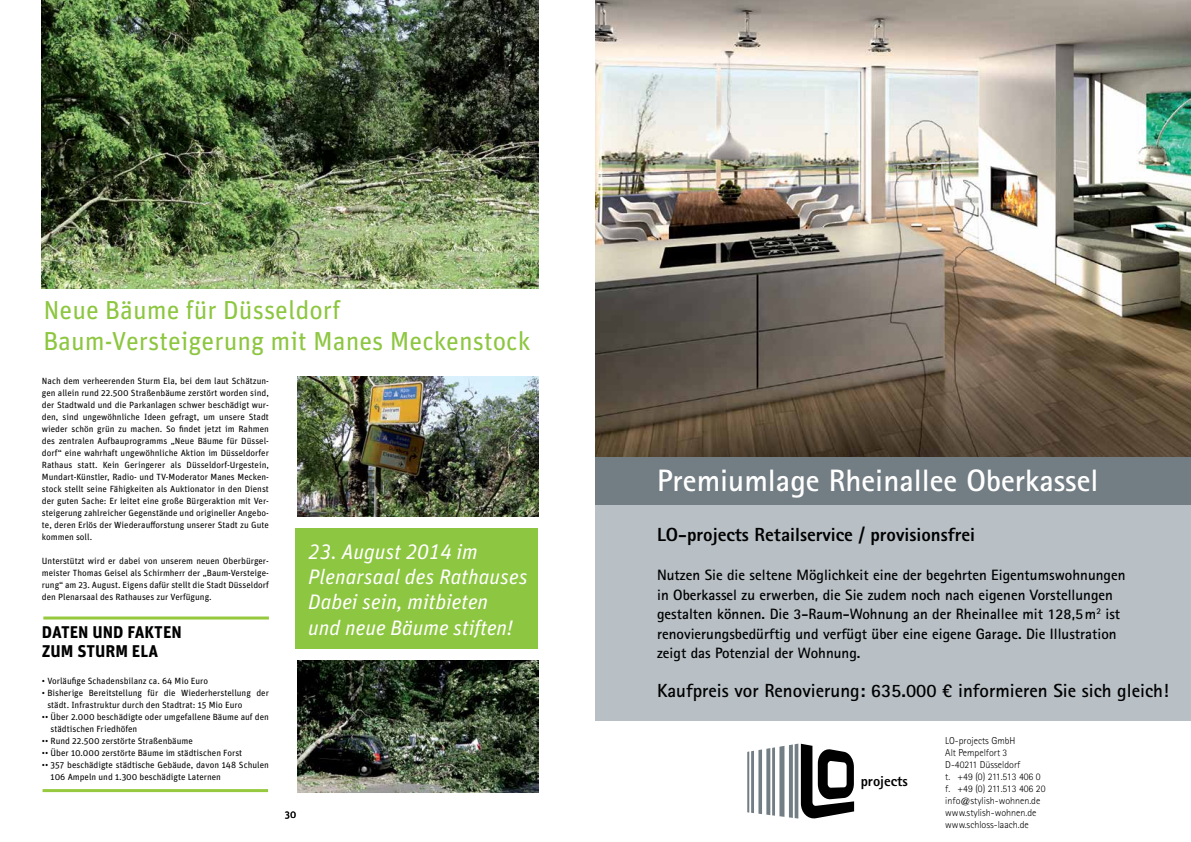
<style>
.page{position:relative;width:1191px;height:842px;background:#fff}
.page>*{position:absolute;margin:0;border:0;box-sizing:border-box;transform-origin:0 0}
.t1{font:700 31px "Rotis Sans Serif";color:#fff}
.t2{font:26px/31.2px "Unit";color:#8dc640}
.t3{font:21px/25.2px "Unit Regular Italic LF";color:#fff}
.t4{font:700 19px "Rotis Sans Serif Std";color:#000}
.t5{font:800 19px "Rotis Sans Serif Std";color:#000}
.t6{font:700 17px/19px "Unit";color:#000}
.t7{font:700 15px/19.5px "Rotis Sans Serif Std";color:#000}
.t8{font:800 14.5px "Rotis Sans Serif Std";color:#000}
.t9{font:300 10px/12px "Rotis Sans Serif";color:#000}
.t10{font:10px "Unit";color:#000}
.t11{font:9px/12px "Unit";color:#000}
</style>
<div class="page">
<img style="left:297px;top:376px;width:241px;height:140px">
<img style="left:297px;top:660px;width:241px;height:132px">
<img style="left:42px;top:0;width:496px;height:288px">
<div style="left:296px;top:528px;width:242px;height:120px;background:#8dc640"></div>
<hr style="left:43px;top:616px;width:226px;height:3px;background:#96c93d">
<hr style="left:43px;top:789px;width:225px;height:3px;background:#96c93d">
<div style="left:596px;top:0;width:595px;height:720px;background:#b8c0c6"></div>
<img style="left:595px;top:0;width:596px;height:461px">
<svg style="left:801px;top:744px;width:53px;height:75px"></svg>
<svg style="left:794px;top:744px;width:4px;height:74px"></svg>
<svg style="left:789px;top:744px;width:4px;height:74px"></svg>
<svg style="left:766px;top:748px;width:4px;height:67px"></svg>
<hr style="left:772px;top:744px;width:3px;height:74px;background:#727d84">
<svg style="left:758px;top:749px;width:4px;height:65px"></svg>
<hr style="left:751px;top:744px;width:3px;height:74px;background:#727d84">
<hr style="left:747px;top:744px;width:2px;height:74px;background:#727d84">
<div style="left:779px;top:744px;width:5px;height:74px;background:#727d84"></div>
<div style="left:596px;top:457px;width:595px;height:48px;background:#727d84"></div>
<h2 class="t2" style="left:43px;top:294px;width:488px">Neue Bäume für Düsseldorf<br>Baum-Versteigerung mit Manes Meckenstock</h2>
<p class="t11" style="left:42px;top:375px;width:228px;text-align:justify">Nach dem verheerenden Sturm Ela, bei dem laut Schätzun&shy;gen allein rund 22.500 Straßenbäume zerstört worden sind, der Stadtwald und die Parkanlagen schwer beschädigt wur&shy;den, sind ungewöhnliche Ideen gefragt, um unsere Stadt wieder schön grün zu machen. So findet jetzt im Rahmen des zentralen Aufbauprogramms „Neue Bäume für Düssel&shy;dorf“ eine wahrhaft ungewöhnliche Aktion im Düsseldorfer Rathaus statt. Kein Geringerer als Düsseldorf-Urgestein, Mundart-Künstler, Radio- und TV-Moderator Manes Mecken&shy;stock stellt seine Fähigkeiten als Auktionator in den Dienst der guten Sache: Er leitet eine große Bürgeraktion mit Ver&shy;steigerung zahlreicher Gegenstände und origineller Angebo&shy;te, deren Erlös der Wiederaufforstung unserer Stadt zu Gute kommen soll.</p>
<p class="t11" style="left:42px;top:555px;width:228px;text-align:justify">Unterstützt wird er dabei von unserem neuen Oberbürger&shy;meister Thomas Geisel als Schirmherr der „Baum-Versteige&shy;rung“ am 23. August. Eigens dafür stellt die Stadt Düsseldorf den Plenarsaal des Rathauses zur Verfügung.</p>
<h3 class="t6" style="left:42px;top:622px;width:141px">DATEN UND FAKTEN<br>ZUM STURM ELA</h3>
<p class="t11" style="left:42px;top:675px;width:168px">• Vorläufige Schadensbilanz ca. 64 Mio Euro</p>
<p class="t11" style="left:47px;top:687px;width:223px;text-indent:-5px">• Bisherige Bereitstellung für die Wiederherstellung der städt. Infrastruktur durch den Stadtrat: 15 Mio Euro</p>
<p class="t11" style="left:51px;top:711px;width:220px;text-indent:-9px">•• Über 2.000 beschädigte oder umgefallene Bäume auf den städtischen Friedhöfen</p>
<p class="t11" style="left:42px;top:735px;width:152px">•• Rund 22.500 zerstörte Straßenbäume</p>
<p class="t11" style="left:42px;top:747px;width:202px">•• Über 10.000 zerstörte Bäume im städtischen Forst</p>
<p class="t11" style="left:51px;top:759px;width:220px;text-indent:-9px">•• 357 beschädigte städtische Gebäude, davon 148 Schulen<br>106 Ampeln und 1.300 beschädigte Laternen</p>
<h3 class="t3" style="left:308px;top:539px;width:221px">23. August 2014 im<br>Plenarsaal des Rathauses<br>Dabei sein, mitbieten<br>und neue Bäume stiften!</h3>
<p class="t10" style="left:285px;top:809px;width:13px">30</p>
<h1 class="t1" style="left:657px;top:461px;width:443px">Premiumlage Rheinallee Oberkassel</h1>
<h3 class="t5" style="left:657px;top:522px;width:319px">LO-projects Retailservice / provisionsfrei</h3>
<p class="t7" style="left:657px;top:565px;width:470px">Nutzen Sie die seltene Möglichkeit eine der begehrten Eigentumswohnungen in Oberkassel zu erwerben, die Sie zudem noch nach eigenen Vorstellungen gestalten können. Die 3-Raum-Wohnung an der Rheinallee mit 128,5m<sup>2</sup> ist renovierungsbedürftig und verfügt über eine eigene Garage. Die Illustration zeigt das Potenzial der Wohnung.</p>
<h3 class="t4" style="left:657px;top:679px;width:513px">Kaufpreis vor Renovierung: 635.000 € informieren Sie sich gleich!</h3>
<h3 class="t8" style="left:860px;top:772px;width:49px">projects</h3>
<p class="t9" style="left:945px;top:735px;width:102px">LO-projects GmbH<br>Alt Pempelfort 3<br>D-40211 Düsseldorf<br>t. +49 (0) 211.513 406 0 f. +49 (0) 211.513 406 20 info@stylish-wohnen.de www.stylish-wohnen.de www.schloss-laach.de</p>
</div>
